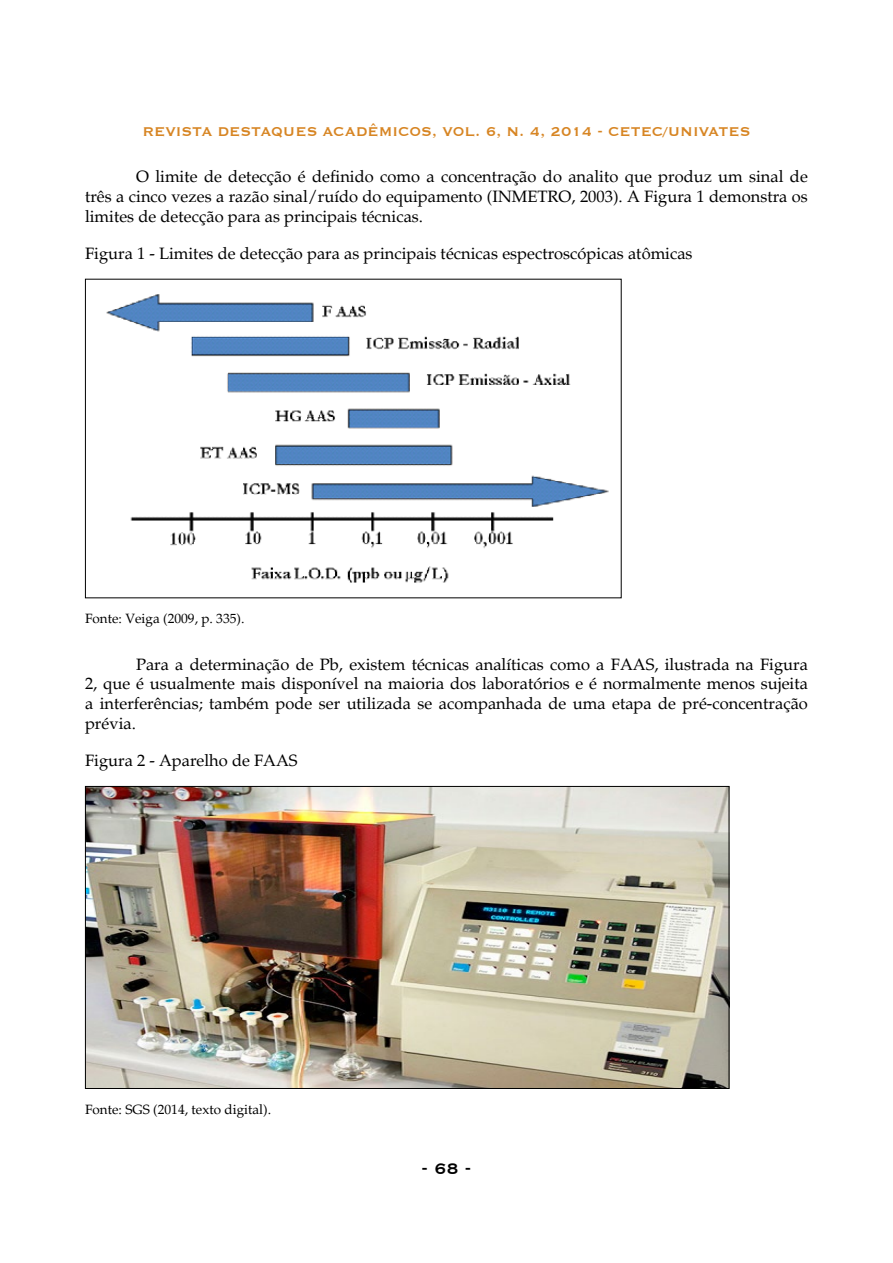
<style>
.page{position:relative;width:893px;height:1263px;background:#fff}
.page>*{position:absolute;margin:0;border:0;box-sizing:border-box;transform-origin:0 0}
.t1{font:700 19.5px "Copperplate Gothic BT";color:#000}
.t2{font:16.5px/19.8px "Palatino";color:#000;text-align:justify}
.t3{font:700 16.5px "Copperplate Gothic BT";color:#d78523}
.t4{font:13.5px "Palatino";color:#000}
</style>
<div class="page">
<img style="left:106px;top:294px;width:503px;height:289px">
<img style="left:87px;top:788px;width:640px;height:299px">
<p class="t3" style="left:142px;top:122px;width:609px">REVISTA DESTAQUES ACADÊMICOS, VOL. 6, N. 4, 2014 - CETEC/UNIVATES</p>
<p class="t2" style="left:85px;top:167px;width:724px;text-indent:51px">O limite de detecção é definido como a concentração do analito que produz um sinal de três a cinco vezes a razão sinal/ruído do equipamento (INMETRO, 2003). A Figura 1 demonstra os limites de detecção para as principais técnicas.</p>
<p class="t2" style="left:85px;top:243px;width:609px">Figura 1 - Limites de detecção para as principais técnicas espectroscópicas atômicas</p>
<p class="t4" style="left:85px;top:610px;width:161px">Fonte: Veiga (2009, p. 335).</p>
<p class="t2" style="left:85px;top:654px;width:724px;text-indent:51px">Para a determinação de Pb, existem técnicas analíticas como a FAAS, ilustrada na Figura 2, que é usualmente mais disponível na maioria dos laboratórios e é normalmente menos sujeita a interferências; também pode ser utilizada se acompanhada de uma etapa de pré-concentração prévia.</p>
<p class="t2" style="left:85px;top:750px;width:214px">Figura 2 - Aparelho de FAAS</p>
<p class="t4" style="left:85px;top:1101px;width:187px">Fonte: SGS (2014, texto digital).</p>
<p class="t1" style="left:422px;top:1158px;width:51px">- 68 -</p>
</div>
